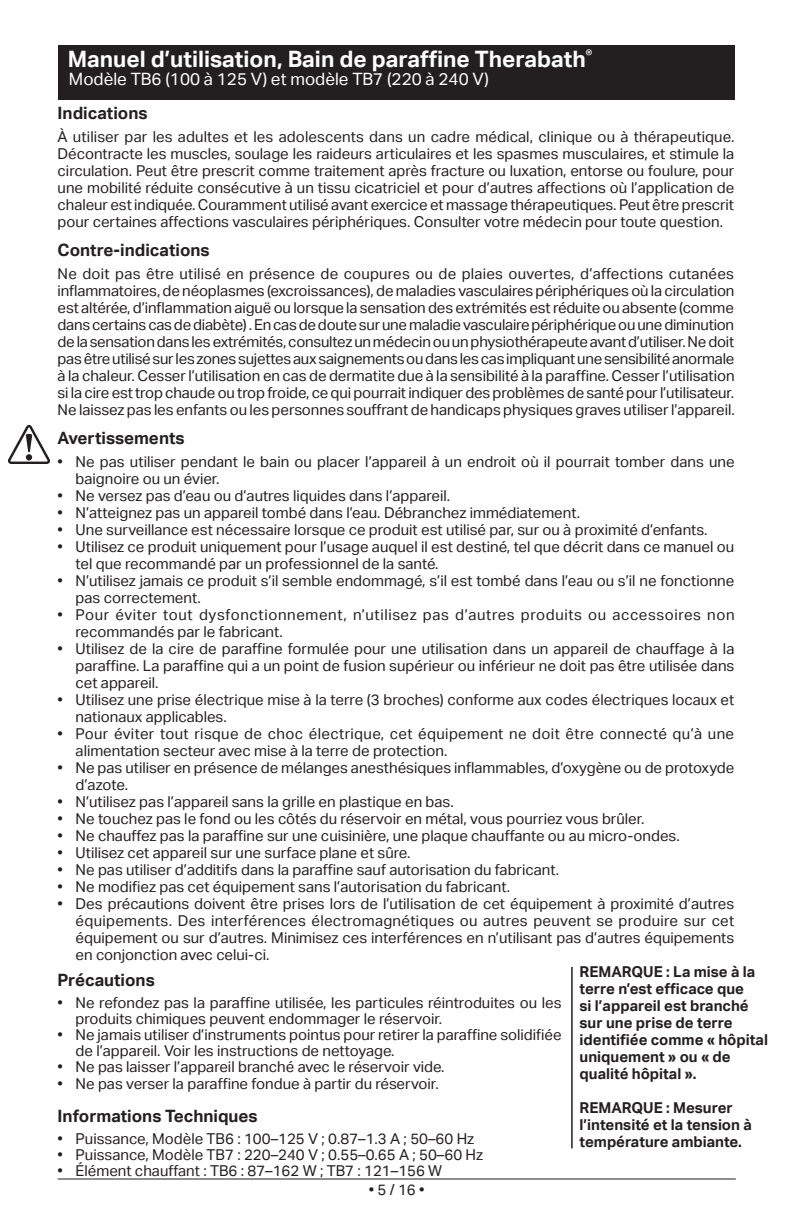
<style>
.page{position:relative;width:792px;height:1224px;background:#fff}
.page>*{position:absolute;margin:0;border:0;box-sizing:border-box;transform-origin:0 0}
.t1{font:700 22.6px "Aktiv Grotesk";color:#fff}
.t2{font:700 17px "Aktiv Grotesk";color:#231f20}
.t3{font:17px "Aktiv Grotesk";color:#fff}
.t4{font:15px/17px "Aktiv Grotesk";color:#231f20}
.t5{font:700 15px/17px "Aktiv Grotesk";color:#231f20}
.t6{font:15px/17px "Aktiv Grotesk";letter-spacing:.025em;color:#231f20}
.t7{font:15px/17px "Aktiv Grotesk";letter-spacing:.04em;color:#231f20}
</style>
<div class="page">
<hr style="left:58px;top:1178px;width:678px;height:1px;background:#231f20">
<div style="left:58px;top:45px;width:676px;height:55px;background:#231f20"></div>
<hr style="left:571px;top:967px;width:2px;height:181px;background:#231f20">
<img style="left:9px;top:425px;width:41px;height:39px">
<h1 class="t1" style="left:68px;top:46px;width:526px">Manuel d’utilisation, Bain de para昀케ne Therabath<sup>®</sup></h1>
<p class="t3" style="left:69px;top:69px;width:421px">Modèle TB6 (100 à 125 V) et modèle TB7 (220 à 240 V)</p>
<p class="t2" style="left:58px;top:103px;width:92px">Indications</p>
<p class="t4" style="left:58px;top:128px;width:678px;text-align:justify">À utiliser par les adultes et les adolescents dans un cadre médical, clinique ou à thérapeutique.<br>Décontracte les muscles, soulage les raideurs articulaires et les spasmes musculaires, et stimule la circulation. Peut être prescrit comme traitement après fracture ou luxation, entorse ou foulure, pour une mobilité réduite consécutive à un tissu cicatriciel et pour d’autres a昀昀ections où l’application de chaleur est indiquée. Couramment utilisé avant exercice et massage thérapeutiques. Peut être prescrit pour certaines a昀昀ections vasculaires périphériques. Consulter votre médecin pour toute question.</p>
<p class="t2" style="left:58px;top:240px;width:154px">Contre-indications</p>
<p class="t4" style="left:58px;top:265px;width:679px;text-align:justify">Ne doit pas être utilisé en présence de coupures ou de plaies ouvertes, d’a昀昀ections cutanées in昀氀ammatoires, de néoplasmes (excroissances), de maladies vasculaires périphériques où la circulation est altérée, d’in昀氀ammation aiguë ou lorsque la sensation des extrémités est réduite ou absente (comme dans certains cas de diabète) . En cas de doute sur une maladie vasculaire périphérique ou une diminution de la sensation dans les extrémités, consultez un médecin ou un physiothérapeute avant d’utiliser. Ne doit pas être utilisé sur les zones sujettes aux saignements ou dans les cas impliquant une sensibilité anormale à la chaleur. Cesser l’utilisation en cas de dermatite due à la sensibilité à la para昀케ne. Cesser l’utilisation si la cire est trop chaude ou trop froide, ce qui pourrait indiquer des problèmes de santé pour l’utilisateur.<br>Ne laissez pas les enfants ou les personnes sou昀昀rant de handicaps physiques graves utiliser l’appareil.</p>
<p class="t2" style="left:58px;top:428px;width:129px">Avertissements</p>
<p class="t4" style="left:76px;top:453px;width:661px;text-indent:-18px">• Ne pas utiliser pendant le bain ou placer l’appareil à un endroit où il pourrait tomber dans une baignoire ou un évier.</p>
<p class="t4" style="left:58px;top:487px;width:394px">• Ne versez pas d’eau ou d’autres liquides dans l’appareil.</p>
<p class="t4" style="left:58px;top:504px;width:524px">• N’atteignez pas un appareil tombé dans l’eau. Débranchez immédiatement.</p>
<p class="t4" style="left:58px;top:521px;width:652px">• Une surveillance est nécessaire lorsque ce produit est utilisé par, sur ou à proximité d’enfants.</p>
<p class="t4" style="left:76px;top:538px;width:660px;text-indent:-18px">• Utilisez ce produit uniquement pour l’usage auquel il est destiné, tel que décrit dans ce manuel ou tel que recommandé par un professionnel de la santé.</p>
<p class="t4" style="left:76px;top:572px;width:660px;text-indent:-18px">• N’utilisez jamais ce produit s’il semble endommagé, s’il est tombé dans l’eau ou s’il ne fonctionne pas correctement.</p>
<p class="t7" style="left:76px;top:606px;width:661px;text-indent:-18px">• Pour éviter tout dysfonctionnement, n’utilisez pas d’autres produits ou accessoires non recommandés par le fabricant.</p>
<p class="t4" style="left:76px;top:640px;width:660px;text-align:justify;text-indent:-18px">• Utilisez de la cire de para昀케ne formulée pour une utilisation dans un appareil de chau昀昀age à la para昀케ne. La para昀케ne qui a un point de fusion supérieur ou inférieur ne doit pas être utilisée dans cet appareil.</p>
<p class="t4" style="left:76px;top:691px;width:660px;text-indent:-18px">• Utilisez une prise électrique mise à la terre (3 broches) conforme aux codes électriques locaux et nationaux applicables.</p>
<p class="t6" style="left:76px;top:725px;width:660px;text-indent:-18px">• Pour éviter tout risque de choc électrique, cet équipement ne doit être connecté qu’à une alimentation secteur avec mise à la terre de protection.</p>
<p class="t4" style="left:76px;top:759px;width:660px;text-indent:-18px">• Ne pas utiliser en présence de mélanges anesthésiques in昀氀ammables, d’oxygène ou de protoxyde d’azote.</p>
<p class="t4" style="left:58px;top:793px;width:398px">• N’utilisez pas l’appareil sans la grille en plastique en bas.</p>
<p class="t4" style="left:58px;top:810px;width:588px">• Ne touchez pas le fond ou les côtés du réservoir en métal, vous pourriez vous brûler.</p>
<p class="t4" style="left:58px;top:827px;width:624px">• Ne chau昀昀ez pas la para昀케ne sur une cuisinière, une plaque chau昀昀ante ou au micro-ondes.</p>
<p class="t4" style="left:58px;top:844px;width:354px">• Utilisez cet appareil sur une surface plane et sûre.</p>
<p class="t4" style="left:58px;top:861px;width:503px">• Ne pas utiliser d’additifs dans la para昀케ne sauf autorisation du fabricant.</p>
<p class="t4" style="left:58px;top:878px;width:454px">• Ne modi昀椀ez pas cet équipement sans l’autorisation du fabricant.</p>
<p class="t4" style="left:76px;top:895px;width:660px;text-align:justify;text-indent:-18px">• Des précautions doivent être prises lors de l’utilisation de cet équipement à proximité d’autres équipements. Des interférences électromagnétiques ou autres peuvent se produire sur cet équipement ou sur d’autres. Minimisez ces interférences en n’utilisant pas d’autres équipements en conjonction avec celui-ci.</p>
<p class="t2" style="left:58px;top:970px;width:99px">Précautions</p>
<p class="t4" style="left:76px;top:994px;width:488px;line-height:16px;text-indent:-18px">• Ne refondez pas la para昀케ne utilisée, les particules réintroduites ou les produits chimiques peuvent endommager le réservoir.</p>
<p class="t4" style="left:76px;top:1026px;width:488px;line-height:16px;text-indent:-18px">• Ne jamais utiliser d’instruments pointus pour retirer la para昀케ne solidi昀椀ée de l’appareil. Voir les instructions de nettoyage.</p>
<p class="t4" style="left:58px;top:1058px;width:389px">• Ne pas laisser l’appareil branché avec le réservoir vide.</p>
<p class="t4" style="left:58px;top:1075px;width:383px">• Ne pas verser la para昀케ne fondue à partir du réservoir.</p>
<p class="t2" style="left:58px;top:1106px;width:202px">Informations Techniques</p>
<p class="t4" style="left:58px;top:1130px;width:418px">• Puissance, Modèle TB6 : 100–125 V ; 0.87–1.3 A ; 50–60 Hz</p>
<p class="t4" style="left:58px;top:1146px;width:427px">• Puissance, Modèle TB7 : 220–240 V ; 0.55–0.65 A ; 50–60 Hz</p>
<p class="t4" style="left:58px;top:1162px;width:386px">• Élément chau昀昀ant : TB6 : 87–162 W ; TB7 : 121–156 W</p>
<p class="t5" style="left:580px;top:963px;width:190px">REMARQUE : La mise à la terre n’est e昀케cace que<br>si l’appareil est branché sur une prise de terre identi昀椀ée comme « hôpital uniquement » ou « de qualité hôpital ».</p>
<p class="t5" style="left:580px;top:1099px;width:174px">REMARQUE : Mesurer l’intensité et la tension à température ambiante.</p>
<p class="t4" style="left:369px;top:1181px;width:57px">• 5 / 16 •</p>
</div>
